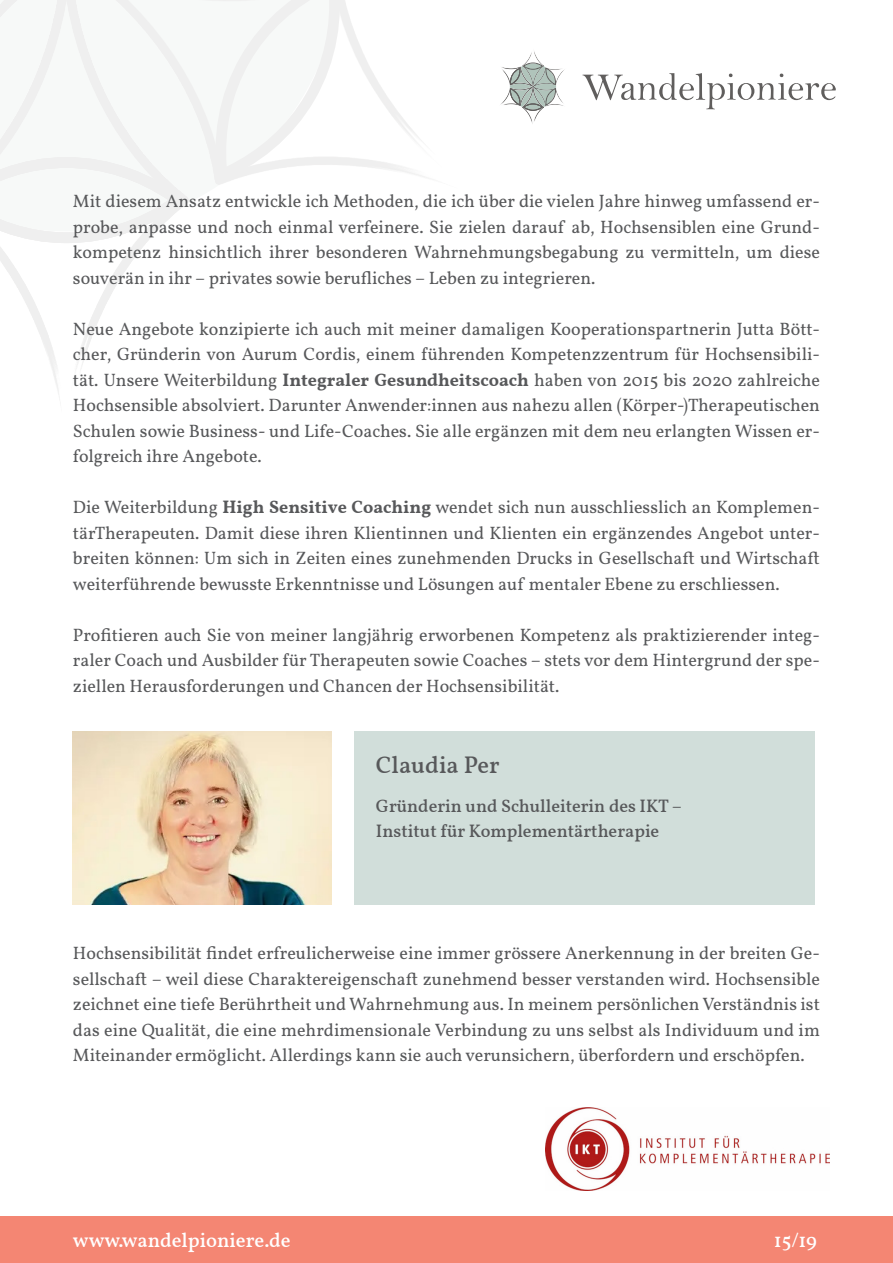
<style>
.page{position:relative;width:893px;height:1263px;background:#fff}
.page>*{position:absolute;margin:0;border:0;box-sizing:border-box;transform-origin:0 0}
.t1{font:500 24px "Vollkorn";color:#57585a}
.t2{font:500 20.25px "Vollkorn";color:#fff}
.t3{font:18px/25.5px "Vollkorn";color:#57585a;text-align:justify}
.t4{font:500 18px/25.5px "Vollkorn";color:#57585a}
.s1{font-weight:700}
</style>
<div class="page">
<div style="left:0;top:1216px;width:893px;height:47px;background:#f48673"></div>
<img style="left:526px;top:51px;width:14px;height:11px">
<img style="left:526px;top:111px;width:14px;height:13px">
<img style="left:500px;top:68px;width:65px;height:38px">
<img style="left:500px;top:67px;width:10px;height:20px">
<svg style="left:510px;top:62px;width:46px;height:49px"></svg>
<svg style="left:582px;top:73px;width:254px;height:36px"></svg>
<svg style="left:0;top:201px;width:187px;height:42px"></svg>
<svg style="left:211px;top:0;width:133px;height:182px"></svg>
<img style="left:545px;top:1108px;width:285px;height:82px">
<img style="left:73px;top:731px;width:259px;height:174px">
<div style="left:354px;top:731px;width:461px;height:174px;background:#d1deda"></div>
<p class="t3" style="left:73px;top:187px;width:748px">Mit diesem Ansatz entwickle ich Methoden, die ich über die vielen Jahre hinweg umfassend er&shy;probe, anpasse und noch einmal verfeinere. Sie zielen darauf ab, Hochsensiblen eine Grund&shy;kompetenz hinsichtlich ihrer besonderen Wahrnehmungsbegabung zu vermitteln, um diese souverän in ihr – privates sowie berufliches – Leben zu integrieren.</p>
<p class="t3" style="left:73px;top:315px;width:748px">Neue Angebote konzipierte ich auch mit meiner damaligen Kooperationspartnerin Jutta Bött&shy;cher, Gründerin von Aurum Cordis, einem führenden Kompetenzzentrum für Hochsensibili&shy;tät. Unsere Weiterbildung <span class="s1">Integraler Gesundheitscoach</span> haben von 2015 bis 2020 zahlreiche Hochsensible absolviert. Darunter Anwender:innen aus nahezu allen (Körper-)Therapeutischen Schulen sowie Business- und Life-Coaches. Sie alle ergänzen mit dem neu erlangten Wissen er&shy;folgreich ihre Angebote.</p>
<p class="t3" style="left:73px;top:493px;width:748px">Die Weiterbildung <span class="s1">High Sensitive Coaching</span> wendet sich nun ausschliesslich an Komplemen&shy;tärTherapeuten. Damit diese ihren Klientinnen und Klienten ein ergänzendes Angebot unter&shy;breiten können: Um sich in Zeiten eines zunehmenden Drucks in Gesellschaft und Wirtschaft weiterführende bewusste Erkenntnisse und Lösungen auf mentaler Ebene zu erschliessen.</p>
<p class="t3" style="left:73px;top:621px;width:748px">Profitieren auch Sie von meiner langjährig erworbenen Kompetenz als praktizierender integ&shy;raler Coach und Ausbilder für Therapeuten sowie Coaches – stets vor dem Hintergrund der spe&shy;ziellen Herausforderungen und Chancen der Hochsensibilität.</p>
<p class="t1" style="left:376px;top:747px;width:125px">Claudia Per</p>
<p class="t4" style="left:376px;top:792px;width:308px">Gründerin und Schulleiterin des IKT –<br>Institut für Komplementärtherapie</p>
<p class="t3" style="left:73px;top:939px;width:748px">Hochsensibilität findet erfreulicherweise eine immer grössere Anerkennung in der breiten Ge&shy;sellschaft – weil diese Charaktereigenschaft zunehmend besser verstanden wird. Hochsensible zeichnet eine tiefe Berührtheit und Wahrnehmung aus. In meinem persönlichen Verständnis ist das eine Qualität, die eine mehrdimensionale Verbindung zu uns selbst als Individuum und im Miteinander ermöglicht. Allerdings kann sie auch verunsichern, überfordern und erschöpfen.</p>
<p class="t2" style="left:73px;top:1225px;width:219px">www.wandelpioniere.de</p>
<p class="t2" style="left:774px;top:1225px;width:45px">15/19</p>
</div>
